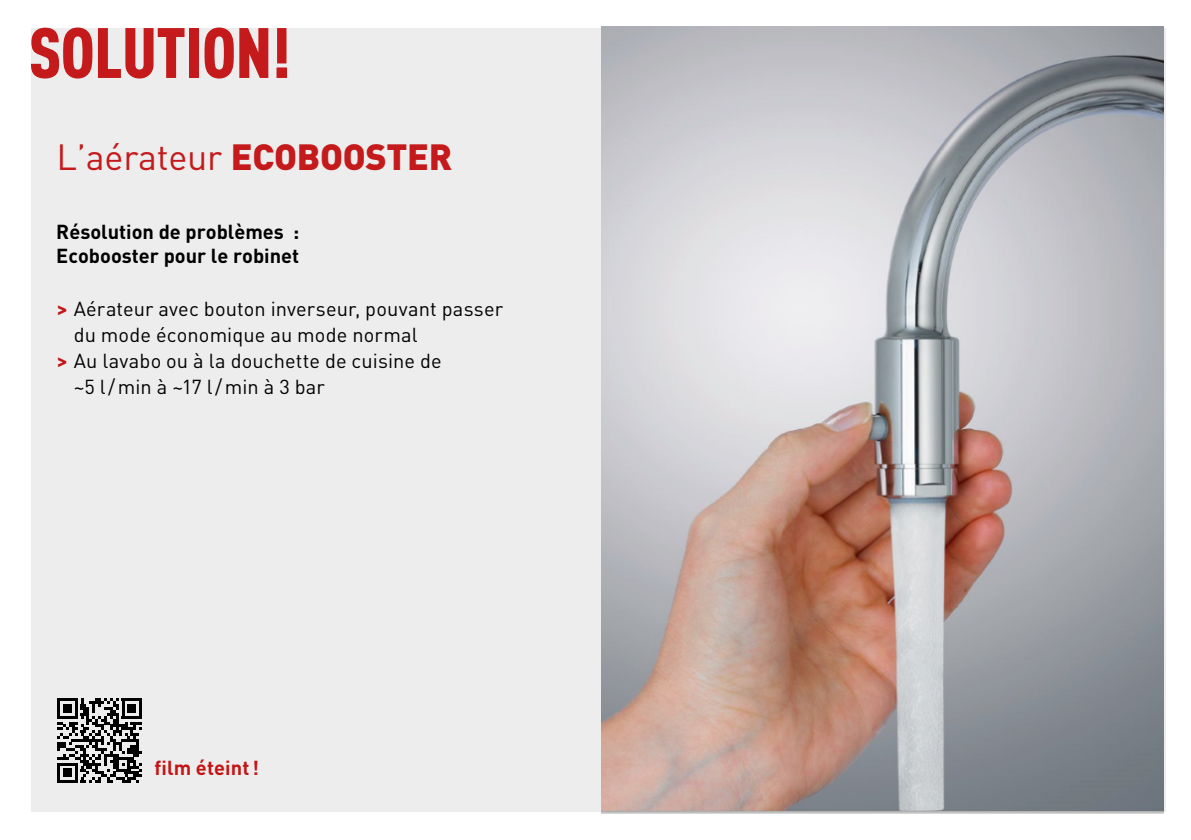
<style>
.page{position:relative;width:1191px;height:840px;background:#fff}
.page>*{position:absolute;margin:0;border:0;box-sizing:border-box;transform-origin:0 0}
.t1{font:900 condensed 70px "DIN Pro";letter-spacing:-.01em;color:#c51a1b}
.t2{font:36px "DIN Pro";letter-spacing:-.01em;color:#c51a1b}
.t3{font:20px "DIN Pro";letter-spacing:.005em;color:#000}
.t4{font:700 20px/24px "DIN Pro";color:#000}
.t5{font:700 20px "DIN Pro";letter-spacing:.005em;color:#c51415}
.s1{font-weight:900}
.s2{font-weight:700;color:#c51415}
</style>
<div class="page">
<div style="left:31px;top:28px;width:1134px;height:783px;background:#ededed"></div>
<svg style="left:57px;top:698px;width:85px;height:84px"></svg>
<hr style="left:57px;top:779px;width:21px;height:3px;background:#000">
<div style="left:63px;top:768px;width:9px;height:9px;background:#000"></div>
<img style="left:601px;top:26px;width:562px;height:787px">
<h1 class="t1" style="left:29px;top:0;width:263px">SOLUTION!</h1>
<h2 class="t2" style="left:56px;top:129px;width:397px">L’aérateur <span class="s1">ECOBOOSTER</span></h2>
<p class="t4" style="left:56px;top:219px;width:245px">Résolution de problèmes :<br>Ecobooster pour le robinet</p>
<p class="t3" style="left:57px;top:293px;width:448px"><span class="s2">&gt;</span> Aérateur avec bouton inverseur, pouvant passer</p>
<p class="t3" style="left:74px;top:319px;width:345px">du mode économique au mode normal</p>
<p class="t3" style="left:57px;top:345px;width:386px"><span class="s2">&gt;</span> Au lavabo ou à la douchette de cuisine de</p>
<p class="t3" style="left:74px;top:371px;width:253px">~5 l / min à ~17 l / min à 3 bar</p>
<p class="t5" style="left:154px;top:752px;width:106px">film éteint !</p>
</div>
